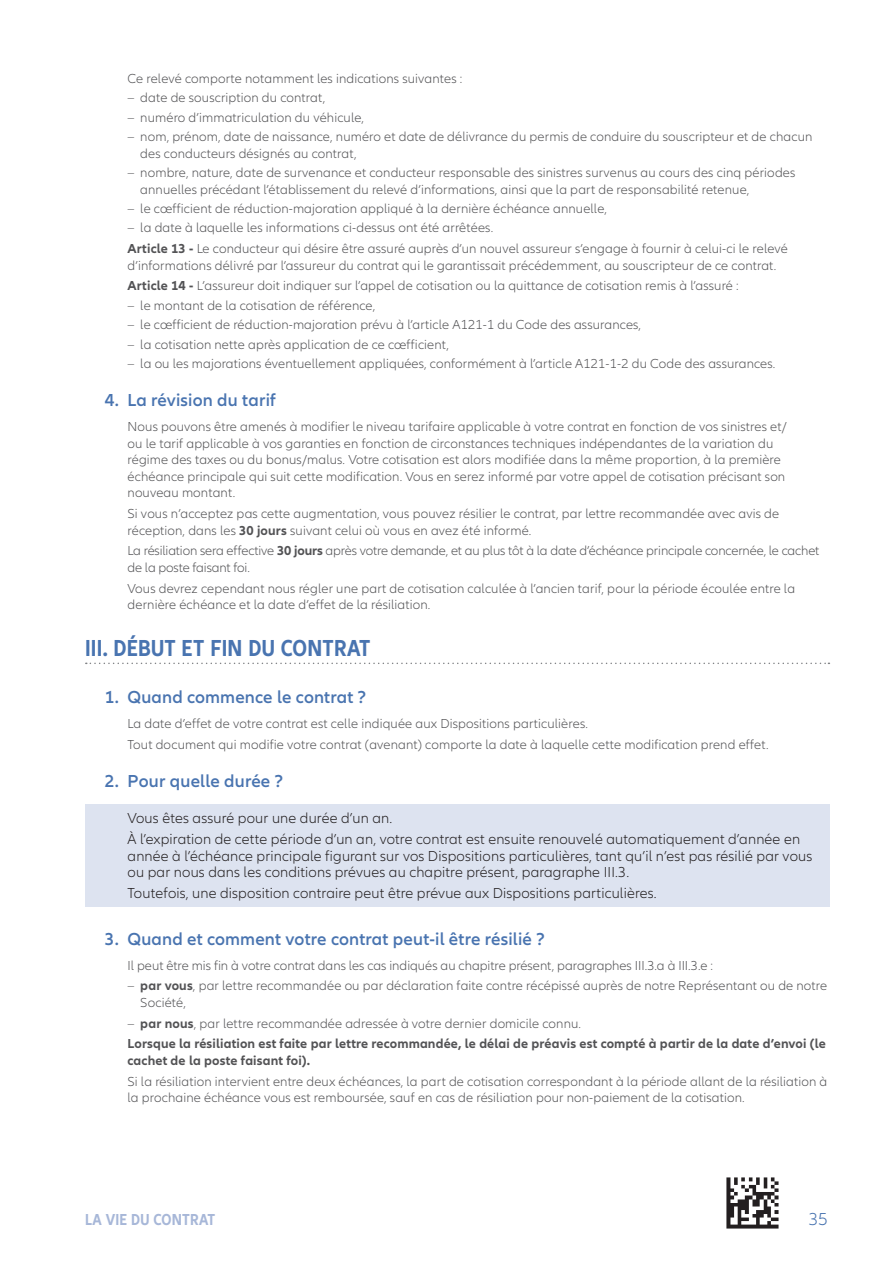
<style>
.page{position:relative;width:893px;height:1263px;background:#fff}
.page>*{position:absolute;margin:0;border:0;box-sizing:border-box;transform-origin:0 0}
.t1{font:700 condensed 24px "Allianz Neo";letter-spacing:.01em;color:#4974b0}
.t2{font:600 18px "Allianz Neo";letter-spacing:.01em;color:#4974b0}
.t3{font:300 18px "Allianz Neo";color:#4974b0}
.t4{font:700 condensed 16.5px "Allianz Neo";letter-spacing:.01em;color:#a7b7d8}
.t5{font:300 15px/20.7px "Allianz Neo";letter-spacing:.01em;color:#231f20}
.t6{font:300 13.5px/16.5px "Allianz Neo";letter-spacing:.01em;color:#535355}
.t7{font:700 13.5px/20.7px "Allianz Neo";letter-spacing:.01em;color:#535355}
.t8{font:300 13.5px/16.5px "Allianz Neo";letter-spacing:-.01em;color:#535355}
.s1{font-size:13.95px}
.s2{font-weight:700}
.s3{font-weight:300;font-size:13.95px}
.s4{font-weight:300}
</style>
<div class="page">
<img style="left:727px;top:1178px;width:51px;height:51px">
<svg style="left:86px;top:663px;width:743px;height:1px"></svg>
<div style="left:85px;top:803px;width:744px;height:103px;background:#dde3f0"></div>
<p class="t6" style="left:128px;top:70px;width:336px">Ce relevé comporte notamment les indications suivantes :</p>
<p class="t6" style="left:128px;top:90px;width:199px"><span class="s1">–</span> date de souscription du contrat,</p>
<p class="t6" style="left:128px;top:109px;width:238px"><span class="s1">–</span> numéro d’immatriculation du véhicule,</p>
<p class="t6" style="left:140px;top:129px;width:674px;text-indent:-13px"><span class="s1">–</span> nom, prénom, date de naissance, numéro et date de délivrance du permis de conduire du souscripteur et de chacun des conducteurs désignés au contrat,</p>
<p class="t6" style="left:140px;top:165px;width:657px;text-indent:-13px"><span class="s1">–</span> nombre, nature, date de survenance et conducteur responsable des sinistres survenus au cours des cinq périodes annuelles précédant l’établissement du relevé d’informations, ainsi que la part de responsabilité retenue,</p>
<p class="t6" style="left:128px;top:201px;width:481px"><span class="s1">–</span> le cœfficient de réduction-majoration appliqué à la dernière échéance annuelle,</p>
<p class="t6" style="left:128px;top:218px;width:662px;line-height:20.7px"><span class="s1">–</span> la date à laquelle les informations ci-dessus ont été arrêtées.<br><span class="s2">Article 13 -</span> Le conducteur qui désire être assuré auprès d’un nouvel assureur s’engage à fournir à celui‑ci le relevé</p>
<p class="t6" style="left:128px;top:255px;width:650px;line-height:20.7px">d’informations délivré par l’assureur du contrat qui le garantissait précédemment, au souscripteur de ce contrat.<br><span class="s2">Article 14 -</span> L’assureur doit indiquer sur l’appel de cotisation ou la quittance de cotisation remis à l’assuré :</p>
<p class="t6" style="left:128px;top:298px;width:249px"><span class="s1">–</span> le montant de la cotisation de référence,</p>
<p class="t6" style="left:128px;top:317px;width:515px"><span class="s1">–</span> le cœfficient de réduction-majoration prévu à l’article A121-1 du Code des assurances,</p>
<p class="t6" style="left:128px;top:337px;width:323px"><span class="s1">–</span> la cotisation nette après application de ce cœfficient,</p>
<p class="t6" style="left:128px;top:356px;width:649px"><span class="s1">–</span> la ou les majorations éventuellement appliquées, conformément à l’article A121-1-2 du Code des assurances.</p>
<h2 class="t2" style="left:105px;top:390px;width:173px">4. La révision du tarif</h2>
<p class="t6" style="left:128px;top:419px;width:661px">Nous pouvons être amenés à modifier le niveau tarifaire applicable à votre contrat en fonction de vos sinistres et/ ou le tarif applicable à vos garanties en fonction de circonstances techniques indépendantes de la variation du régime des taxes ou du bonus/malus. Votre cotisation est alors modifiée dans la même proportion, à la première échéance principale qui suit cette modification. Vous en serez informé par votre appel de cotisation précisant son nouveau montant.</p>
<p class="t6" style="left:128px;top:506px;width:653px">Si vous n’acceptez pas cette augmentation, vous pouvez résilier le contrat, par lettre recommandée avec avis de réception, dans les <span class="s2">30 jours</span> suivant celui où vous en avez été informé.</p>
<p class="t8" style="left:128px;top:543px;width:693px">La résiliation sera effective <span class="s2">30 jours</span> après votre demande, et au plus tôt à la date d’échéance principale concernée, le cachet de la poste faisant foi.</p>
<p class="t6" style="left:128px;top:580px;width:669px">Vous devrez cependant nous régler une part de cotisation calculée à l’ancien tarif, pour la période écoulée entre la dernière échéance et la date d’effet de la résiliation.</p>
<h1 class="t1" style="left:85px;top:634px;width:287px">III. DÉBUT ET FIN DU CONTRAT</h1>
<h2 class="t2" style="left:105px;top:686px;width:263px">1. Quand commence le contrat ?</h2>
<p class="t6" style="left:128px;top:713px;width:643px;line-height:20.7px">La date d’effet de votre contrat est celle indiquée aux Dispositions particulières.<br>Tout document qui modifie votre contrat (avenant) comporte la date à laquelle cette modification prend effet.</p>
<h2 class="t2" style="left:105px;top:770px;width:180px">2. Pour quelle durée ?</h2>
<p class="t5" style="left:128px;top:808px;width:674px">Vous êtes assuré pour une durée d’un an.<br>À l’expiration de cette période d’un an, votre contrat est ensuite renouvelé automatiquement d’année en</p>
<p class="t5" style="left:128px;top:848px;width:686px;line-height:16.5px">année à l’échéance principale figurant sur vos Dispositions particulières, tant qu’il n’est pas résilié par vous ou par nous dans les conditions prévues au chapitre présent, paragraphe III.3.</p>
<p class="t5" style="left:128px;top:883px;width:531px">Toutefois, une disposition contraire peut être prévue aux Dispositions particulières.</p>
<h2 class="t2" style="left:105px;top:928px;width:441px">3. Quand et comment votre contrat peut-il être résilié ?</h2>
<p class="t6" style="left:128px;top:957px;width:587px">Il peut être mis fin à votre contrat dans les cas indiqués au chapitre présent, paragraphes III.3.a à III.3.e :</p>
<p class="t6" style="left:140px;top:978px;width:688px;text-indent:-13px"><span class="s1">–</span> <span class="s2">par vous</span>, par lettre recommandée ou par déclaration faite contre récépissé auprès de notre Représentant ou de notre<br>Société,</p>
<p class="t7" style="left:128px;top:1013px;width:700px"><span class="s3">–</span> par nous<span class="s4">, par lettre recommandée adressée à votre dernier domicile connu.<br></span>Lorsque la résiliation est faite par lettre recommandée, le délai de préavis est compté à partir de la date d’envoi (le</p>
<p class="t7" style="left:128px;top:1050px;width:184px">cachet de la poste faisant foi).</p>
<p class="t6" style="left:128px;top:1073px;width:701px">Si la résiliation intervient entre deux échéances, la part de cotisation correspondant à la période allant de la résiliation à la prochaine échéance vous est remboursée, sauf en cas de résiliation pour non-paiement de la cotisation.</p>
<p class="t4" style="left:85px;top:1210px;width:132px">LA VIE DU CONTRAT</p>
<h2 class="t3" style="left:809px;top:1208px;width:20px">35</h2>
</div>
